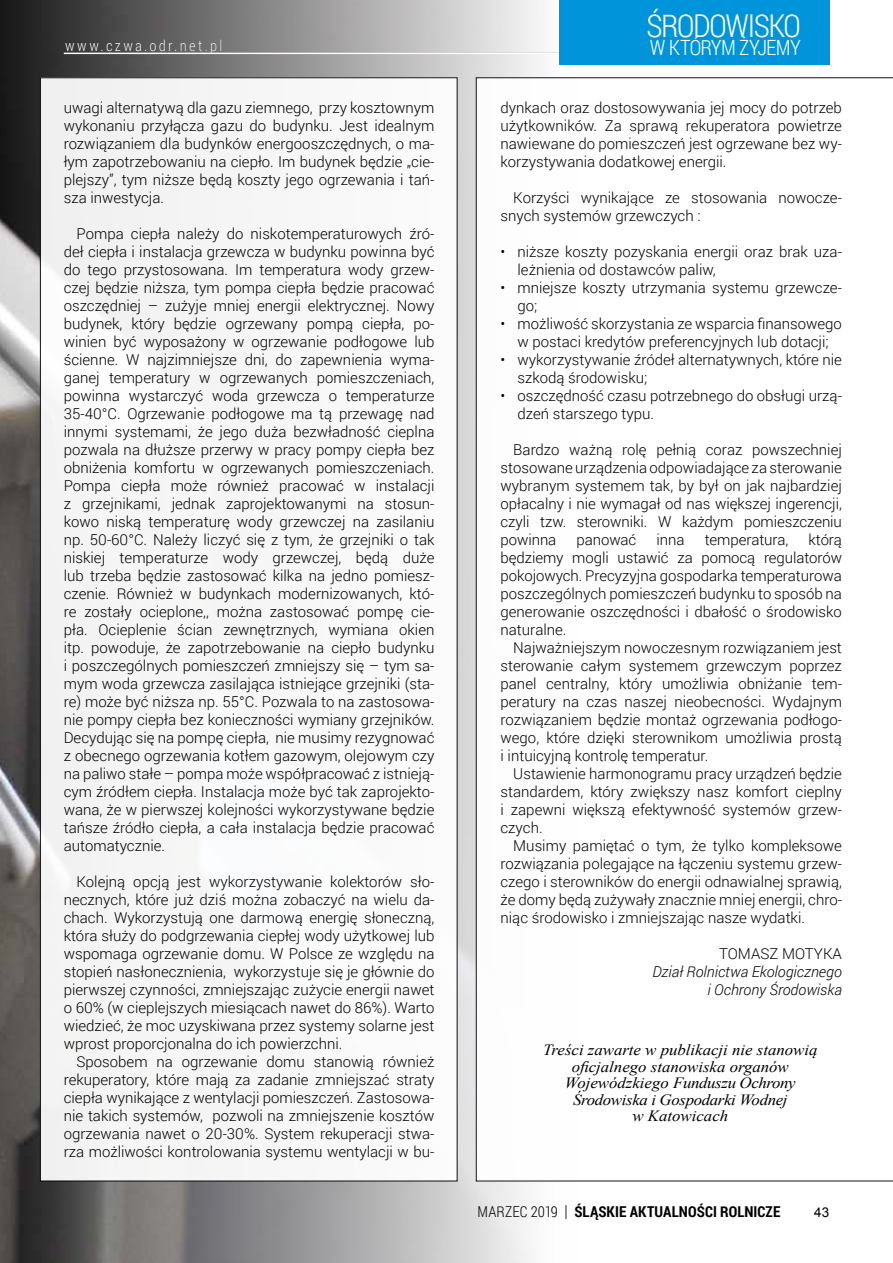
<style>
.page{position:relative;width:893px;height:1263px;background:#fff}
.page>*{position:absolute;margin:0;border:0;box-sizing:border-box;transform-origin:0 0}
.t1{font:300 31.5px "Roboto Condensed";letter-spacing:-.04em;color:#fff}
.t2{font:300 21px "Roboto Condensed";letter-spacing:-.035em;color:#fff}
.t3{font:italic 15.6px/16.5px "Times New Roman";color:#000;text-align:center;scale:1.08 1}
.t4{font:300 15px/18px "Roboto";color:#000;text-align:justify}
.t5{font:italic 300 15px/18px "Roboto";color:#000;text-align:right}
.t6{font:700 15px "Roboto Condensed";letter-spacing:.005em;color:#000}
.t7{font:300 15px "Roboto Condensed";letter-spacing:.155em;color:#fff}
.t8{font:13.5px "Arial";color:#000}
.s1{font-weight:300}
.s2{font-weight:300;font-size:16.5px}
</style>
<div class="page">
<img style="left:0;top:0;width:578px;height:1263px">
<div style="left:40px;top:78px;width:417px;height:1103px;background:#f6f6f6"></div>
<svg style="left:476px;top:77px;width:417px;height:1104px"></svg>
<div style="left:559px;top:0;width:271px;height:65px;background:#0095da"></div>
<hr style="left:64px;top:53px;width:495px;height:1px;background:#fff">
<p class="t7" style="left:65px;top:35px;width:159px">www.czwa.odr.net.pl</p>
<p class="t4" style="left:64px;top:98px;width:372px">uwagi alternatywą dla gazu ziemnego, przy kosztownym wykonaniu przyłącza gazu do budynku. Jest idealnym rozwiązaniem dla budynków energooszczędnych, o ma&shy;łym zapotrzebowaniu na ciepło. Im budynek będzie „cie&shy;plejszy”, tym niższe będą koszty jego ogrzewania i tań&shy;sza inwestycja.</p>
<p class="t4" style="left:64px;top:224px;width:372px;text-indent:13px">Pompa ciepła należy do niskotemperaturowych źró&shy;deł ciepła i instalacja grzewcza w budynku powinna być do tego przystosowana. Im temperatura wody grzew&shy;czej będzie niższa, tym pompa ciepła będzie pracować oszczędniej – zużyje mniej energii elektrycznej. Nowy budynek, który będzie ogrzewany pompą ciepła, po&shy;winien być wyposażony w ogrzewanie podłogowe lub ścienne. W najzimniejsze dni, do zapewnienia wyma&shy;ganej temperatury w ogrzewanych pomieszczeniach, powinna wystarczyć woda grzewcza o temperaturze 35-40°C. Ogrzewanie podłogowe ma tą przewagę nad innymi systemami, że jego duża bezwładność cieplna pozwala na dłuższe przerwy w pracy pompy ciepła bez obniżenia komfortu w ogrzewanych pomieszczeniach.<br>Pompa ciepła może również pracować w instalacji z grzejnikami, jednak zaprojektowanymi na stosun&shy;kowo niską temperaturę wody grzewczej na zasilaniu np. 50-60°C. Należy liczyć się z tym, że grzejniki o tak niskiej temperaturze wody grzewczej, będą duże lub trzeba będzie zastosować kilka na jedno pomiesz&shy;czenie. Również w budynkach modernizowanych, któ&shy;re zostały ocieplone,, można zastosować pompę cie&shy;pła. Ocieplenie ścian zewnętrznych, wymiana okien itp. powoduje, że zapotrzebowanie na ciepło budynku i poszczególnych pomieszczeń zmniejszy się – tym sa&shy;mym woda grzewcza zasilająca istniejące grzejniki (sta&shy;re) może być niższa np. 55°C. Pozwala to na zastosowa&shy;nie pompy ciepła bez konieczności wymiany grzejników.<br>Decydując się na pompę ciepła, nie musimy rezygnować z obecnego ogrzewania kotłem gazowym, olejowym czy na paliwo stałe – pompa może współpracować z istnieją&shy;cym źródłem ciepła. Instalacja może być tak zaprojekto&shy;wana, że w pierwszej kolejności wykorzystywane będzie tańsze źródło ciepła, a cała instalacja będzie pracować automatycznie.</p>
<p class="t4" style="left:64px;top:872px;width:372px;text-indent:13px">Kolejną opcją jest wykorzystywanie kolektorów sło&shy;necznych, które już dziś można zobaczyć na wielu da&shy;chach. Wykorzystują one darmową energię słoneczną, która służy do podgrzewania ciepłej wody użytkowej lub wspomaga ogrzewanie domu. W Polsce ze względu na stopień nasłonecznienia, wykorzystuje się je głównie do pierwszej czynności, zmniejszając zużycie energii nawet o 60% (w cieplejszych miesiącach nawet do 86%). Warto wiedzieć, że moc uzyskiwana przez systemy solarne jest wprost proporcjonalna do ich powierzchni.</p>
<p class="t4" style="left:64px;top:1052px;width:372px;text-indent:13px">Sposobem na ogrzewanie domu stanowią również rekuperatory, które mają za zadanie zmniejszać straty ciepła wynikające z wentylacji pomieszczeń. Zastosowa&shy;nie takich systemów, pozwoli na zmniejszenie kosztów ogrzewania nawet o 20-30%. System rekuperacji stwa&shy;rza możliwości kontrolowania systemu wentylacji w bu-</p>
<h1 class="t1" style="left:646px;top:4px;width:156px">ŚRODOWISKO</h1>
<h2 class="t2" style="left:650px;top:33px;width:152px">W KTÓRYM ŻYJEMY</h2>
<p class="t4" style="left:500px;top:98px;width:343px">dynkach oraz dostosowywania jej mocy do potrzeb użytkowników. Za sprawą rekuperatora powietrze nawiewane do pomieszczeń jest ogrzewane bez wy&shy;korzystywania dodatkowej energii.</p>
<p class="t4" style="left:500px;top:188px;width:343px;text-indent:13px">Korzyści wynikające ze stosowania nowocze&shy;snych systemów grzewczych :</p>
<p class="t4" style="left:518px;top:242px;width:326px;text-indent:-17px">• niższe koszty pozyskania energii oraz brak uza&shy;leżnienia od dostawców paliw,</p>
<p class="t4" style="left:518px;top:278px;width:326px;text-indent:-17px">• mniejsze koszty utrzymania systemu grzewcze&shy;go;</p>
<p class="t4" style="left:500px;top:314px;width:343px;text-align:center">• możliwość skorzystania ze wsparcia finansowego w postaci kredytów preferencyjnych lub dotacji;</p>
<p class="t4" style="left:518px;top:350px;width:326px;text-indent:-17px">• wykorzystywanie źródeł alternatywnych, które nie szkodą środowisku;</p>
<p class="t4" style="left:518px;top:386px;width:326px;text-indent:-17px">• oszczędność czasu potrzebnego do obsługi urzą&shy;dzeń starszego typu.</p>
<p class="t4" style="left:501px;top:440px;width:343px;text-indent:13px">Bardzo ważną rolę pełnią coraz powszechniej stosowane urządzenia odpowiadające za sterowanie wybranym systemem tak, by był on jak najbardziej opłacalny i nie wymagał od nas większej ingerencji, czyli tzw. sterowniki. W każdym pomieszczeniu powinna</p>
<p class="t4" style="left:501px;top:530px;width:343px;text-indent:308px">którą będziemy mogli ustawić za pomocą regulatorów pokojowych. Precyzyjna gospodarka temperaturowa poszczególnych pomieszczeń budynku to sposób na generowanie oszczędności i dbałość o środowisko naturalne.</p>
<p class="t4" style="left:501px;top:638px;width:343px;text-indent:13px">Najważniejszym nowoczesnym rozwiązaniem jest sterowanie całym systemem grzewczym poprzez panel centralny, który umożliwia obniżanie tem&shy;peratury na czas naszej nieobecności. Wydajnym rozwiązaniem będzie montaż ogrzewania podłogo&shy;wego, które dzięki sterownikom umożliwia prostą i intuicyjną kontrolę temperatur.</p>
<p class="t4" style="left:501px;top:764px;width:343px;text-indent:13px">Ustawienie harmonogramu pracy urządzeń będzie standardem, który zwiększy nasz komfort cieplny i zapewni większą efektywność systemów grzew&shy;czych.</p>
<p class="t4" style="left:501px;top:836px;width:343px;text-indent:13px">Musimy pamiętać o tym, że tylko kompleksowe rozwiązania polegające na łączeniu systemu grzew&shy;czego i sterowników do energii odnawialnej sprawią, że domy będą zużywały znacznie mniej energii, chro&shy;niąc środowisko i zmniejszając nasze wydatki.</p>
<p class="t4" style="left:719px;top:944px;width:124px">TOMASZ MOTYKA</p>
<p class="t5" style="left:652px;top:962px;width:191px">Dział Rolnictwa Ekologicznego i Ochrony Środowiska</p>
<p class="t4" style="left:576px;top:530px;width:61px">panować</p>
<p class="t4" style="left:656px;top:530px;width:29px">inna</p>
<p class="t4" style="left:705px;top:530px;width:85px">temperatura,</p>
<p class="t3" style="left:543px;top:1041px;width:255px">Treści zawarte w publikacji nie stanowią oficjalnego stanowiska organów<br>Wojewódzkiego Funduszu Ochrony<br>Środowiska i Gospodarki Wodnej<br>w Katowicach</p>
<p class="t6" style="left:478px;top:1201px;width:304px"><span class="s1">MARZEC 2019</span> <span class="s2">|</span> ŚLĄSKIE AKTUALNOŚCI ROLNICZE</p>
<p class="t8" style="left:814px;top:1203px;width:17px">43</p>
</div>
